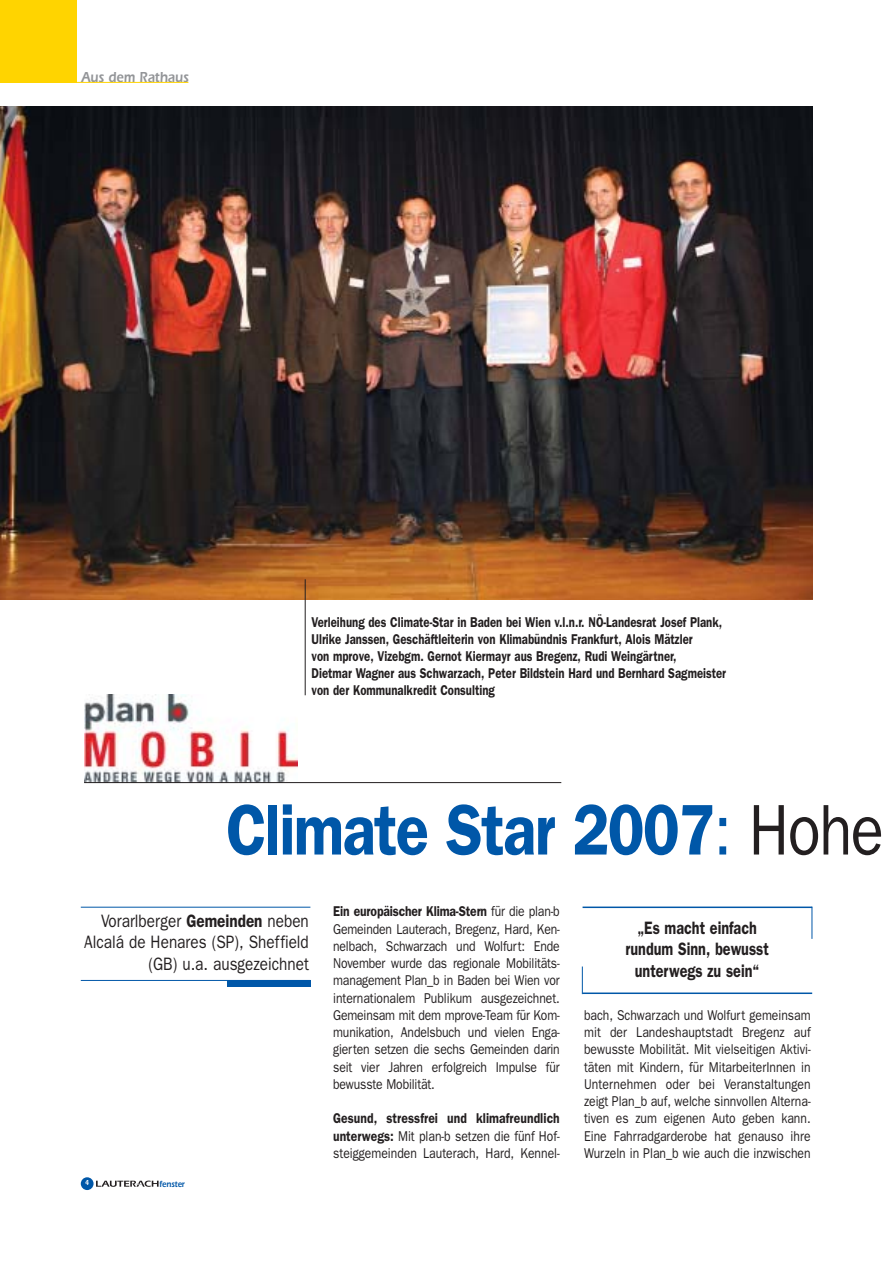
<style>
.page{position:relative;width:893px;height:1263px;background:#fff}
.page>*{position:absolute;margin:0;border:0;box-sizing:border-box;transform-origin:0 0}
.t1{font:600 72px "Franklin Gothic";letter-spacing:-.025em;color:#0057a8;scale:.85 1}
.t2{font:18px/21.6px "Franklin Gothic";color:#231f20;text-align:right;scale:.85 1}
.t3{font:600 18px/21.6px "Franklin Gothic";color:#231f20;text-align:center;scale:.8 1}
.t4{font:600 15px "Itc Eras";color:#939598;scale:.85 1}
.t5{font:14.25px/17.2px "Franklin Gothic";color:#231f20;text-align:justify;scale:.85 1}
.t6{font:600 14.25px/17.1px "Franklin Gothic";color:#231f20;scale:.8 1}
.t7{font:600 9px "Itc Eras";color:#0057a8;scale:.85 1}
.t8{font:600 7.5px "Itc Eras";color:#fff;scale:.85 1}
.s1{font-weight:400}
.s2{font-weight:400;color:#231f20}
.s3{font-weight:600}
</style>
<div class="page">
<img style="left:84px;top:694px;width:213px;height:88px">
<hr style="left:81px;top:907px;width:229px;height:1px;background:#0057a8">
<hr style="left:81px;top:980px;width:229px;height:1px;background:#0057a8">
<div style="left:227px;top:980px;width:83px;height:7px;background:#0057a8"></div>
<hr style="left:84px;top:782px;width:477px;height:1px;background:#231f20">
<div style="left:81px;top:1177px;width:13px;height:13px;background:#0057a8;border-radius:50%"></div>
<svg style="left:96px;top:1180px;width:63px;height:7px"></svg>
<div style="left:0;top:0;width:77px;height:83px;background:#ffd400"></div>
<hr style="left:75px;top:82px;width:113px;height:1px;background:#ffd400">
<hr style="left:812px;top:907px;width:1px;height:32px;background:#0057a8">
<hr style="left:583px;top:992px;width:229px;height:2px;background:#0057a8">
<hr style="left:583px;top:906px;width:229px;height:2px;background:#0057a8">
<svg style="left:582px;top:966px;width:1px;height:28px"></svg>
<img style="left:0;top:106px;width:812px;height:494px">
<hr style="left:305px;top:579px;width:1px;height:116px;background:#231f20">
<p class="t4" style="left:82px;top:72px;width:128px">Aus dem Rathaus</p>
<p class="t6" style="left:312px;top:615px;width:520px">Verleihung des Climate-Star in Baden bei Wien v.l.n.r. NÖ-Landesrat Josef Plank, Ulrike Janssen, Geschäftleiterin von Klimabündnis Frankfurt, Alois Mätzler<br>von mprove, Vizebgm. Gernot Kiermayr aus Bregenz, Rudi Weingärtner,<br>Dietmar Wagner aus Schwarzach, Peter Bildstein Hard und Bernhard Sagmeister von der Kommunalkredit Consulting</p>
<h1 class="t1" style="left:226px;top:805px;width:775px">Climate Star 2007<span class="s1">:</span> <span class="s2">Hohe</span></h1>
<p class="t2" style="left:84px;top:911px;width:266px">Vorarlberger <span class="s3">Gemeinden</span> neben<br>Alcalá de Henares (SP), Sheffield (GB) u.a. ausgezeichnet</p>
<p class="t5" style="left:333px;top:904px;width:268px"><span class="s3">Ein europäischer Klima-Stern</span> für die plan-b Gemeinden Lauterach, Bregenz, Hard, Ken&shy;nelbach, Schwarzach und Wolfurt: Ende November wurde das regionale Mobilitäts&shy;management Plan_b in Baden bei Wien vor internationalem Publikum ausgezeichnet.<br>Gemeinsam mit dem mprove-Team für Kom&shy;munikation, Andelsbuch und vielen Enga&shy;gierten setzen die sechs Gemeinden darin seit vier Jahren erfolgreich Impulse für bewusste Mobilität.</p>
<p class="t5" style="left:333px;top:1111px;width:268px"><span class="s3">Gesund, stressfrei und klimafreundlich unterwegs:</span> Mit plan-b setzen die fünf Hof&shy;steiggemeinden Lauterach, Hard, Kennel-</p>
<p class="t8" style="left:85px;top:1180px;width:6px">4</p>
<p class="t7" style="left:160px;top:1181px;width:31px">fenster</p>
<p class="t3" style="left:625px;top:918px;width:181px">„Es macht einfach rundum Sinn, bewusst unterwegs zu sein“</p>
<p class="t5" style="left:584px;top:1008px;width:268px">bach, Schwarzach und Wolfurt gemeinsam mit der Landeshauptstadt Bregenz auf bewusste Mobilität. Mit vielseitigen Aktivi&shy;täten mit Kindern, für MitarbeiterInnen in Unternehmen oder bei Veranstaltungen zeigt Plan_b auf, welche sinnvollen Alterna&shy;tiven es zum eigenen Auto geben kann.<br>Eine Fahrradgarderobe hat genauso ihre Wurzeln in Plan_b wie auch die inzwischen</p>
</div>
